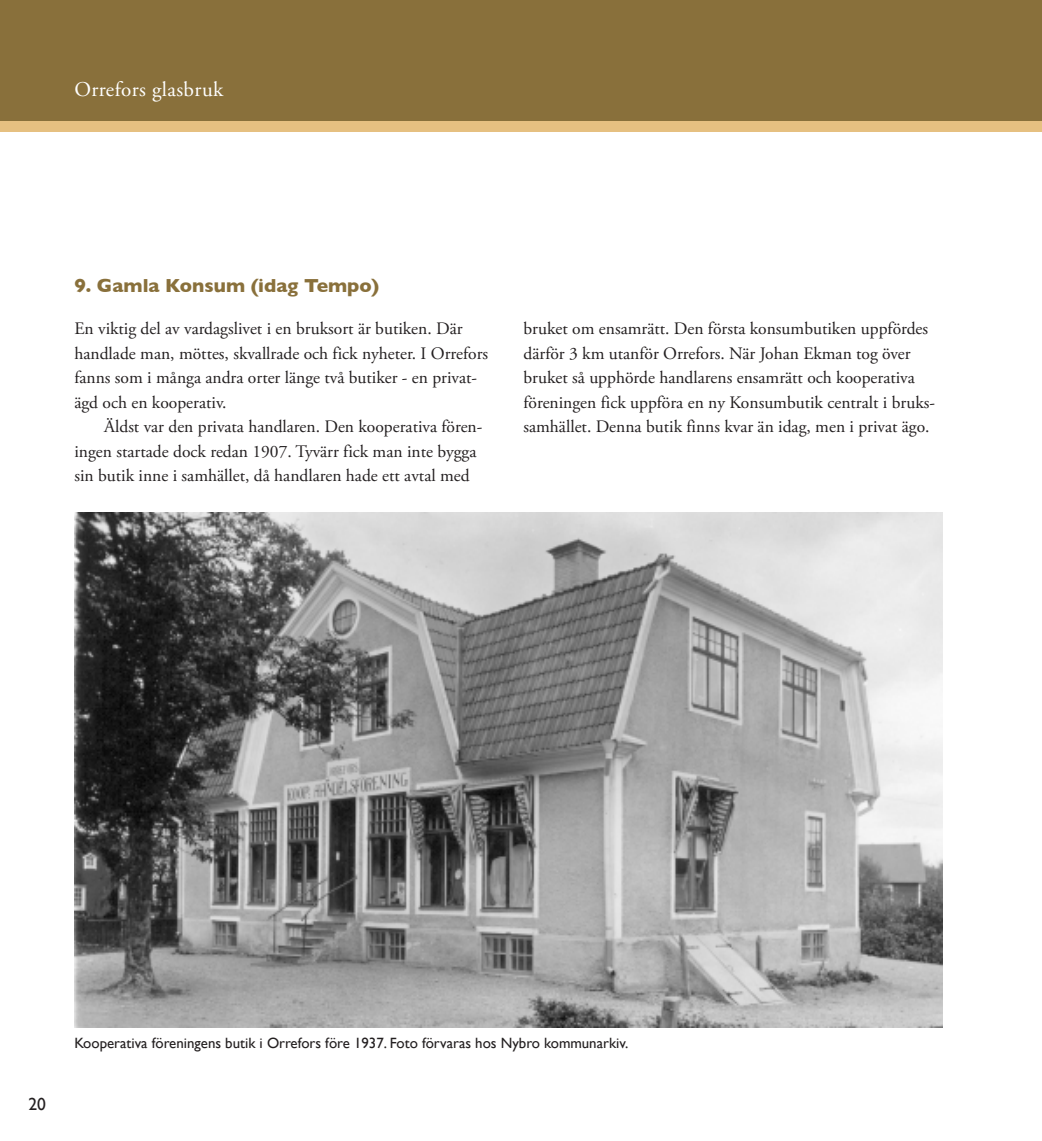
<style>
.page{position:relative;width:1042px;height:1141px;background:#fff}
.page>*{position:absolute;margin:0;border:0;box-sizing:border-box;transform-origin:0 0}
.t1{font:21px "Adobe Garamond Pro";letter-spacing:.02em;color:#fff}
.t2{font:700 19.25px "Gill Sans";color:#89703b}
.t3{font:17.5px/24.5px "Adobe Garamond Pro";color:#231f20}
.t4{font:17.5px "Gill Sans";color:#231f20}
.t5{font:14.88px "Gill Sans";color:#231f20}
</style>
<div class="page">
<img style="left:74px;top:512px;width:869px;height:515px">
<div style="left:0;top:121px;width:1042px;height:11px;background:#e6c081"></div>
<div style="left:0;top:0;width:1042px;height:121px;background:#89703b"></div>
<p class="t1" style="left:74px;top:77px;width:150px">Orrefors glasbruk</p>
<p class="t2" style="left:74px;top:270px;width:306px">9. Gamla Konsum (idag Tempo)</p>
<p class="t3" style="left:74px;top:317px;width:415px">En viktig del av vardagslivet i en bruksort är butiken. Där handlade man, möttes, skvallrade och fick nyheter. I Orrefors fanns som i många andra orter länge två butiker - en privat&shy;ägd och en kooperativ.</p>
<p class="t3" style="left:74px;top:415px;width:409px;text-indent:30px">Äldst var den privata handlaren. Den kooperativa fören&shy;ingen startade dock redan 1907. Tyvärr fick man inte bygga sin butik inne i samhället, då handlaren hade ett avtal med</p>
<p class="t3" style="left:523px;top:317px;width:413px">bruket om ensamrätt. Den första konsumbutiken uppfördes därför 3 km utanför Orrefors. När Johan Ekman tog över bruket så upphörde handlarens ensamrätt och kooperativa föreningen fick uppföra en ny Konsumbutik centralt i bruks&shy;samhället. Denna butik finns kvar än idag, men i privat ägo.</p>
<p class="t4" style="left:28px;top:1094px;width:19px">20</p>
<p class="t5" style="left:74px;top:1034px;width:555px">Kooperativa föreningens butik i Orrefors före 1937. Foto förvaras hos Nybro kommunarkiv.</p>
</div>
